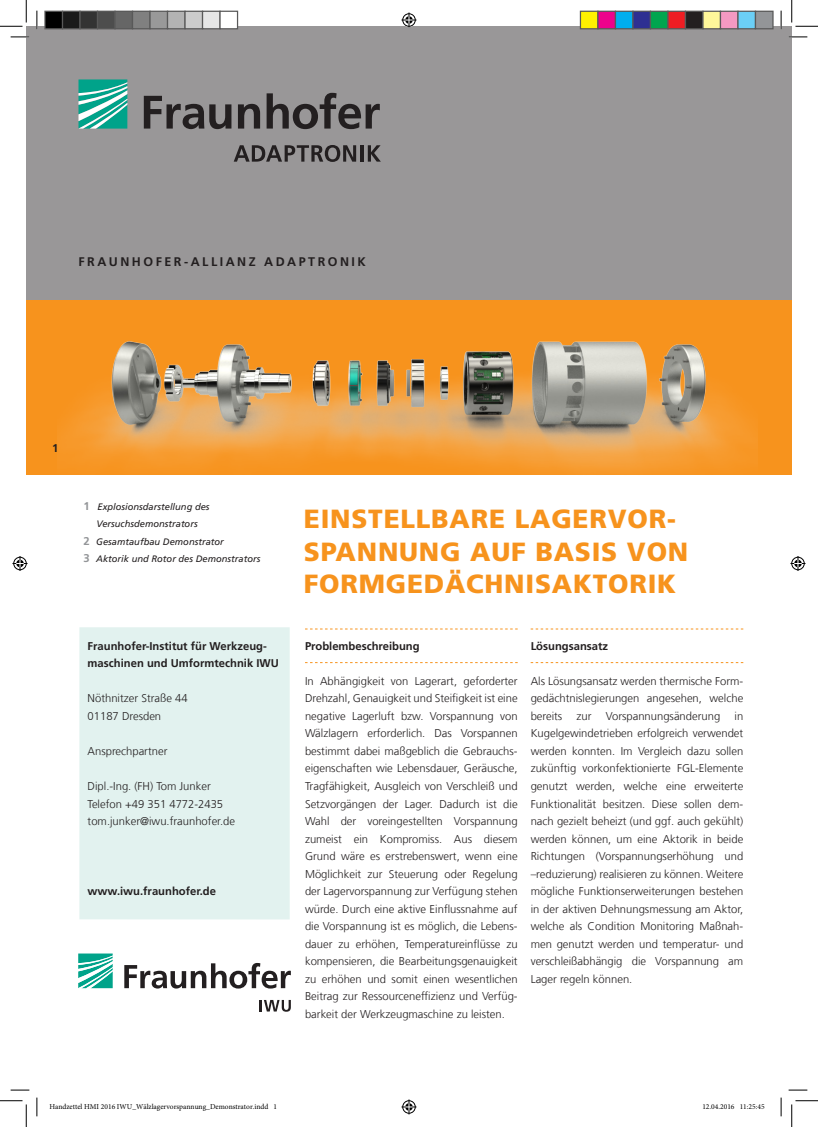
<style>
.page{position:relative;width:818px;height:1127px;background:#fff}
.page>*{position:absolute;margin:0;border:0;box-sizing:border-box;transform-origin:0 0}
._00_Titel{font:900 26.25px/32.5px "Frutiger LT Com";letter-spacing:.03em;color:#f7931d}
._10_Institutsname{font:700 12.5px "Frutiger LT Com";letter-spacing:.2em;color:#231f20}
._06_Fließtext{font:300 11.25px/17.5px "Frutiger LT Com";color:#231f20;text-align:justify}
._07_Zwischenüberschr{font:700 11.25px/17.5px "Frutiger LT Com";color:#231f20}
._11_Zwischenüberschr{font:700 11.25px "Frutiger LT Com";color:#231f20}
._06_Fließtext-2{font:700 11.25px "Frutiger LT Com";color:#231f20}
._05_Marginalie_Bildu{font:italic 9.38px "Frutiger LT Com";color:#231f20}
.t1{font:7.5px "Minion Pro";color:#000}
.s1{font-weight:700;font-style:normal;font-size:11.25px;color:#939598}
</style>
<div class="page">
<div style="left:26px;top:299px;width:766px;height:176px;background:#f7931d"></div>
<div style="left:26px;top:26px;width:766px;height:273px;background:#999798"></div>
<svg style="left:305px;top:628px;width:213px;height:1px"></svg>
<svg style="left:305px;top:662px;width:213px;height:1px"></svg>
<svg style="left:531px;top:628px;width:212px;height:1px"></svg>
<svg style="left:531px;top:662px;width:212px;height:1px"></svg>
<div style="left:79px;top:627px;width:211px;height:292px;background:#e2f2ef"></div>
<img style="left:59px;top:341px;width:698px;height:133px">
<svg style="left:78px;top:79px;width:49px;height:49px;background:#4cbaa9"></svg>
<svg style="left:144px;top:93px;width:236px;height:36px"></svg>
<svg style="left:234px;top:145px;width:122px;height:17px"></svg>
<hr style="left:360px;top:145px;width:3px;height:17px;background:#231f20">
<svg style="left:368px;top:145px;width:13px;height:17px"></svg>
<svg style="left:78px;top:953px;width:35px;height:34px"></svg>
<svg style="left:124px;top:963px;width:167px;height:25px"></svg>
<svg style="left:259px;top:1000px;width:32px;height:11px"></svg>
<svg style="left:11px;top:36px;width:18px;height:2px"></svg>
<svg style="left:789px;top:36px;width:18px;height:2px"></svg>
<svg style="left:11px;top:1089px;width:18px;height:1px"></svg>
<svg style="left:788px;top:1089px;width:19px;height:1px"></svg>
<svg style="left:36px;top:11px;width:2px;height:18px"></svg>
<svg style="left:36px;top:1097px;width:2px;height:18px"></svg>
<svg style="left:780px;top:11px;width:2px;height:18px"></svg>
<svg style="left:780px;top:1097px;width:2px;height:18px"></svg>
<svg style="left:0;top:0;width:27px;height:27px"></svg>
<svg style="left:0;top:1100px;width:27px;height:26px"></svg>
<svg style="left:791px;top:0;width:27px;height:27px"></svg>
<svg style="left:791px;top:1100px;width:27px;height:26px"></svg>
<svg style="left:401px;top:13px;width:15px;height:14px"></svg>
<svg style="left:401px;top:1099px;width:15px;height:15px"></svg>
<svg style="left:13px;top:556px;width:15px;height:15px"></svg>
<svg style="left:790px;top:556px;width:15px;height:15px"></svg>
<div style="left:45px;top:11px;width:18px;height:18px;background:#000"></div>
<div style="left:44px;top:11px;width:19px;height:18px;border:1px solid #595959"></div>
<div style="left:63px;top:11px;width:17px;height:18px;background:#1a1a1a"></div>
<div style="left:62px;top:11px;width:19px;height:18px;border:1px solid #595959"></div>
<div style="left:80px;top:11px;width:18px;height:18px;background:#333"></div>
<div style="left:79px;top:11px;width:19px;height:18px;border:1px solid #595959"></div>
<div style="left:98px;top:11px;width:17px;height:18px;background:#4d4d4d"></div>
<div style="left:97px;top:11px;width:19px;height:18px;border:1px solid #595959"></div>
<div style="left:115px;top:11px;width:18px;height:18px;background:#666"></div>
<div style="left:114px;top:11px;width:19px;height:18px;border:1px solid #595959"></div>
<div style="left:133px;top:11px;width:17px;height:18px;background:#808080"></div>
<div style="left:132px;top:11px;width:19px;height:18px;border:1px solid #595959"></div>
<div style="left:150px;top:11px;width:18px;height:18px;background:#999"></div>
<div style="left:149px;top:11px;width:19px;height:18px;border:1px solid #595959"></div>
<div style="left:168px;top:11px;width:17px;height:18px;background:#b3b3b3"></div>
<div style="left:167px;top:11px;width:19px;height:18px;border:1px solid #595959"></div>
<div style="left:185px;top:11px;width:18px;height:18px;background:#ccc"></div>
<div style="left:184px;top:11px;width:19px;height:18px;border:1px solid #595959"></div>
<div style="left:203px;top:11px;width:17px;height:18px;background:#e6e6e6"></div>
<div style="left:202px;top:11px;width:19px;height:18px;border:1px solid #595959"></div>
<div style="left:220px;top:11px;width:18px;height:18px;background:#fff"></div>
<div style="left:219px;top:11px;width:19px;height:18px;border:1px solid #595959"></div>
<div style="left:580px;top:11px;width:18px;height:18px;background:#fff101"></div>
<div style="left:580px;top:11px;width:18px;height:18px;border:1px solid #595959"></div>
<div style="left:598px;top:11px;width:17px;height:18px;background:#ed028c"></div>
<div style="left:597px;top:11px;width:19px;height:18px;border:1px solid #595959"></div>
<div style="left:615px;top:11px;width:18px;height:18px;background:#00aeef"></div>
<div style="left:615px;top:11px;width:18px;height:18px;border:1px solid #595959"></div>
<div style="left:633px;top:11px;width:17px;height:18px;background:#2e3092"></div>
<div style="left:632px;top:11px;width:19px;height:18px;border:1px solid #595959"></div>
<div style="left:650px;top:11px;width:18px;height:18px;background:#00a54f"></div>
<div style="left:650px;top:11px;width:18px;height:18px;border:1px solid #595959"></div>
<div style="left:668px;top:11px;width:17px;height:18px;background:#ee1d23"></div>
<div style="left:667px;top:11px;width:19px;height:18px;border:1px solid #595959"></div>
<div style="left:685px;top:11px;width:18px;height:18px;background:#231f20"></div>
<div style="left:685px;top:11px;width:18px;height:18px;border:1px solid #595959"></div>
<div style="left:703px;top:11px;width:17px;height:18px;background:#fff79a"></div>
<div style="left:702px;top:11px;width:19px;height:18px;border:1px solid #595959"></div>
<div style="left:720px;top:11px;width:18px;height:18px;background:#f499c2"></div>
<div style="left:720px;top:11px;width:18px;height:18px;border:1px solid #595959"></div>
<div style="left:738px;top:11px;width:17px;height:18px;background:#6bcff6"></div>
<div style="left:737px;top:11px;width:19px;height:18px;border:1px solid #595959"></div>
<div style="left:755px;top:11px;width:18px;height:18px;background:#939598"></div>
<div style="left:755px;top:11px;width:18px;height:18px;border:1px solid #595959"></div>
<p class="_10_Institutsname" style="left:78px;top:254px;width:289px">FRAUNHOFER-ALLIANZ ADAPTRONIK</p>
<p class="_07_Zwischenüberschr" style="left:52px;top:439px;width:8px">1</p>
<p class="_05_Marginalie_Bildu" style="left:83px;top:501px;width:128px"><span class="s1">1</span> Explosionsdarstellung des</p>
<p class="_05_Marginalie_Bildu" style="left:96px;top:518px;width:103px">Versuchsdemonstrators</p>
<p class="_05_Marginalie_Bildu" style="left:83px;top:536px;width:142px"><span class="s1">2</span> Gesamtaufbau Demonstrator</p>
<p class="_05_Marginalie_Bildu" style="left:83px;top:553px;width:178px"><span class="s1">3</span> Aktorik und Rotor des Demonstrators</p>
<p class="_07_Zwischenüberschr" style="left:88px;top:637px;width:193px">Fraunhofer-Institut für Werkzeug&shy;maschinen und Umformtechnik IWU</p>
<p class="_06_Fließtext" style="left:88px;top:689px;width:102px">Nöthnitzer Straße 44</p>
<p class="_06_Fließtext" style="left:88px;top:707px;width:75px">01187 Dresden</p>
<p class="_06_Fließtext" style="left:88px;top:742px;width:81px">Ansprechpartner</p>
<p class="_06_Fließtext" style="left:88px;top:777px;width:125px">Dipl.-Ing. (FH) Tom Junker</p>
<p class="_06_Fließtext" style="left:88px;top:794px;width:137px">Telefon +49 351 4772-2435</p>
<p class="_06_Fließtext" style="left:88px;top:812px;width:149px">tom.junker@iwu.fraunhofer.de</p>
<p class="_06_Fließtext-2" style="left:88px;top:884px;width:130px">www.iwu.fraunhofer.de</p>
<p class="_00_Titel" style="left:304px;top:502px;width:386px">EINSTELLBARE LAGERVOR-<br>SPANNUNG AUF BASIS VON<br>FORMGEDÄCHNISAKTORIK</p>
<p class="_11_Zwischenüberschr" style="left:305px;top:639px;width:116px">Problembeschreibung</p>
<p class="_06_Fließtext" style="left:305px;top:672px;width:214px">In Abhängigkeit von Lagerart, geforderter Drehzahl, Genauigkeit und Steifigkeit ist eine negative Lagerluft bzw. Vorspannung von Wälzlagern erforderlich. Das Vorspannen bestimmt dabei maßgeblich die Gebrauchs&shy;eigenschaften wie Lebensdauer, Geräusche, Tragfähigkeit, Ausgleich von Verschleiß und Setzvorgängen der Lager. Dadurch ist die Wahl der voreingestellten Vorspannung zumeist ein Kompromiss. Aus diesem Grund wäre es erstrebenswert, wenn eine Möglichkeit zur Steuerung oder Regelung der Lagervorspannung zur Verfügung stehen würde. Durch eine aktive Einflussnahme auf die Vorspannung ist es möglich, die Lebens&shy;dauer zu erhöhen, Temperatureinflüsse zu kompensieren, die Bearbeitungsgenauigkeit zu erhöhen und somit einen wesentlichen Beitrag zur Ressourceneffizienz und Verfüg&shy;barkeit der Werkzeugmaschine zu leisten.</p>
<p class="_11_Zwischenüberschr" style="left:531px;top:639px;width:79px">Lösungsansatz</p>
<p class="_06_Fließtext" style="left:531px;top:672px;width:214px">Als Lösungsansatz werden thermische Form&shy;gedächtnislegierungen angesehen, welche bereits</p>
<p class="_06_Fließtext" style="left:577px;top:707px;width:16px">zur</p>
<p class="_06_Fließtext" style="left:606px;top:707px;width:116px">Vorspannungsänderung</p>
<p class="_06_Fließtext" style="left:531px;top:707px;width:214px;text-indent:204px">in Kugelgewindetrieben erfolgreich verwendet werden konnten. Im Vergleich dazu sollen zukünftig vorkonfektionierte FGL-Elemente genutzt werden, welche eine erweiterte Funktionalität besitzen. Diese sollen dem&shy;nach gezielt beheizt (und ggf. auch gekühlt) werden können, um eine Aktorik in beide Richtungen (Vorspannungserhöhung und –reduzierung) realisieren zu können. Weitere mögliche Funktionserweiterungen bestehen in der aktiven Dehnungsmessung am Aktor, welche als Condition Monitoring Maßnah&shy;men genutzt werden und temperatur- und verschleißabhängig die Vorspannung am Lager regeln können.</p>
<p class="t1" style="left:49px;top:1101px;width:229px">Handzettel HMI 2016 IWU_Wälzlagervorspannung_Demonstrator.indd 1</p>
<p class="t1" style="left:702px;top:1101px;width:64px">12.04.2016 11:25:45</p>
</div>
